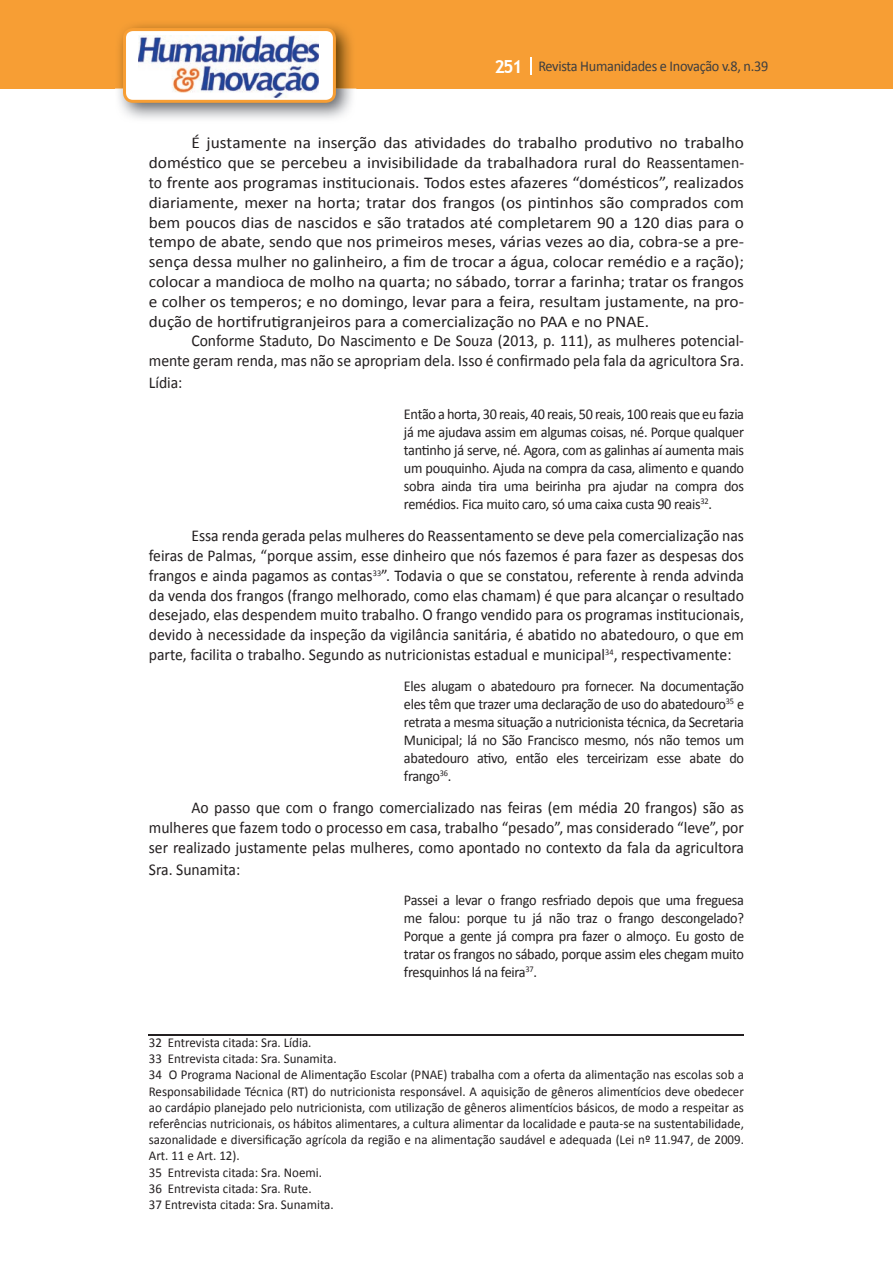
<style>
.page{position:relative;width:893px;height:1263px;background:#fff}
.page>*{position:absolute;margin:0;border:0;box-sizing:border-box;transform-origin:0 0}
.t1{font:16.5px/19.8px "Calibri";color:#231f20;text-align:justify;scale:.95 1}
.t2{font:16.5px/19.8px "Calibri";color:#231f20;text-align:justify;scale:1.05 1}
.t3{font:15px/18px "Calibri";letter-spacing:-.02em;color:#231f20;text-align:justify;scale:.95 1}
.t4{font:15px "Calibri";letter-spacing:-.02em;color:#3e3e3f;scale:.95 1}
.t5{font:13.5px/16.2px "Calibri";color:#231f20;scale:.96 1}
.s1{font-family:"Trebuchet MS";font-weight:700;font-size:18px;color:#fff}
</style>
<div class="page">
<div style="left:0;top:0;width:893px;height:88px;background:#f79e34"></div>
<svg style="left:530px;top:57px;width:2px;height:18px"></svg>
<img style="left:115px;top:24px;width:241px;height:95px">
<svg style="left:123px;top:28px;width:213px;height:75px"></svg>
<hr style="left:149px;top:1034px;width:595px;height:2px;background:#231f20">
<p class="t4" style="left:495px;top:57px;width:290px"><span class="s1">251</span> Revista Humanidades e Inovação v.8, n.39</p>
<p class="t2" style="left:149px;top:133px;width:568px;text-indent:43px">É justamente na inserção das atividades do trabalho produtivo no trabalho doméstico que se percebeu a invisibilidade da trabalhadora rural do Reassentamen&shy;to frente aos programas institucionais. Todos estes afazeres “domésticos”, realizados diariamente, mexer na horta; tratar dos frangos (os pintinhos são comprados com bem poucos dias de nascidos e são tratados até completarem 90 a 120 dias para o tempo de abate, sendo que nos primeiros meses, várias vezes ao dia, cobra-se a pre&shy;sença dessa mulher no galinheiro, a fim de trocar a água, colocar remédio e a ração); colocar a mandioca de molho na quarta; no sábado, torrar a farinha; tratar os frangos e colher os temperos; e no domingo, levar para a feira, resultam justamente, na pro&shy;dução de hortifrutigranjeiros para a comercialização no PAA e no PNAE.</p>
<p class="t1" style="left:149px;top:331px;width:628px;text-align:right">Conforme Staduto, Do Nascimento e De Souza (2013, p. 111), as mulheres potencial&shy;mente geram renda, mas não se apropriam dela. Isso é confirmado pela fala da agricultora Sra.</p>
<p class="t1" style="left:149px;top:373px;width:37px">Lídia:</p>
<p class="t3" style="left:404px;top:405px;width:360px">Então a horta, 30 reais, 40 reais, 50 reais, 100 reais que eu fazia já me ajudava assim em algumas coisas, né. Porque qualquer tantinho já serve, né. Agora, com as galinhas aí aumenta mais um pouquinho. Ajuda na compra da casa, alimento e quando sobra ainda tira uma beirinha pra ajudar na compra dos remédios. Fica muito caro, só uma caixa custa 90 reais<sup>32</sup>.</p>
<p class="t1" style="left:149px;top:526px;width:628px;text-indent:43px">Essa renda gerada pelas mulheres do Reassentamento se deve pela comercialização nas feiras de Palmas, “porque assim, esse dinheiro que nós fazemos é para fazer as despesas dos frangos e ainda pagamos as contas<sup>33</sup>”. Todavia o que se constatou, referente à renda advinda da venda dos frangos (frango melhorado, como elas chamam) é que para alcançar o resultado desejado, elas despendem muito trabalho. O frango vendido para os programas institucionais, devido à necessidade da inspeção da vigilância sanitária, é abatido no abatedouro, o que em parte, facilita o trabalho. Segundo as nutricionistas estadual e municipal<sup>34</sup>, respectivamente:</p>
<p class="t3" style="left:404px;top:677px;width:360px">Eles alugam o abatedouro pra fornecer. Na documentação eles têm que trazer uma declaração de uso do abatedouro<sup>35</sup> e retrata a mesma situação a nutricionista técnica, da Secretaria Municipal; lá no São Francisco mesmo, nós não temos um abatedouro ativo, então eles terceirizam esse abate do frango<sup>36</sup>.</p>
<p class="t1" style="left:149px;top:798px;width:628px;text-indent:43px">Ao passo que com o frango comercializado nas feiras (em média 20 frangos) são as mulheres que fazem todo o processo em casa, trabalho “pesado”, mas considerado “leve”, por ser realizado justamente pelas mulheres, como apontado no contexto da fala da agricultora</p>
<p class="t1" style="left:149px;top:859px;width:98px">Sra. Sunamita:</p>
<p class="t3" style="left:404px;top:891px;width:360px">Passei a levar o frango resfriado depois que uma freguesa me falou: porque tu já não traz o frango descongelado?<br>Porque a gente já compra pra fazer o almoço. Eu gosto de tratar os frangos no sábado, porque assim eles chegam muito fresquinhos lá na feira<sup>37</sup>.</p>
<p class="t5" style="left:149px;top:1034px;width:621px">32 Entrevista citada: Sra. Lídia.<br>33 Entrevista citada: Sra. Sunamita.<br>34 O Programa Nacional de Alimentação Escolar (PNAE) trabalha com a oferta da alimentação nas escolas sob a Responsabilidade Técnica (RT) do nutricionista responsável. A aquisição de gêneros alimentícios deve obedecer ao cardápio planejado pelo nutricionista, com utilização de gêneros alimentícios básicos, de modo a respeitar as referências nutricionais, os hábitos alimentares, a cultura alimentar da localidade e pauta-se na sustentabilidade, sazonalidade e diversificação agrícola da região e na alimentação saudável e adequada (Lei nº 11.947, de 2009.<br>Art. 11 e Art. 12).<br>35 Entrevista citada: Sra. Noemi.<br>36 Entrevista citada: Sra. Rute.<br>37 Entrevista citada: Sra. Sunamita.</p>
</div>
